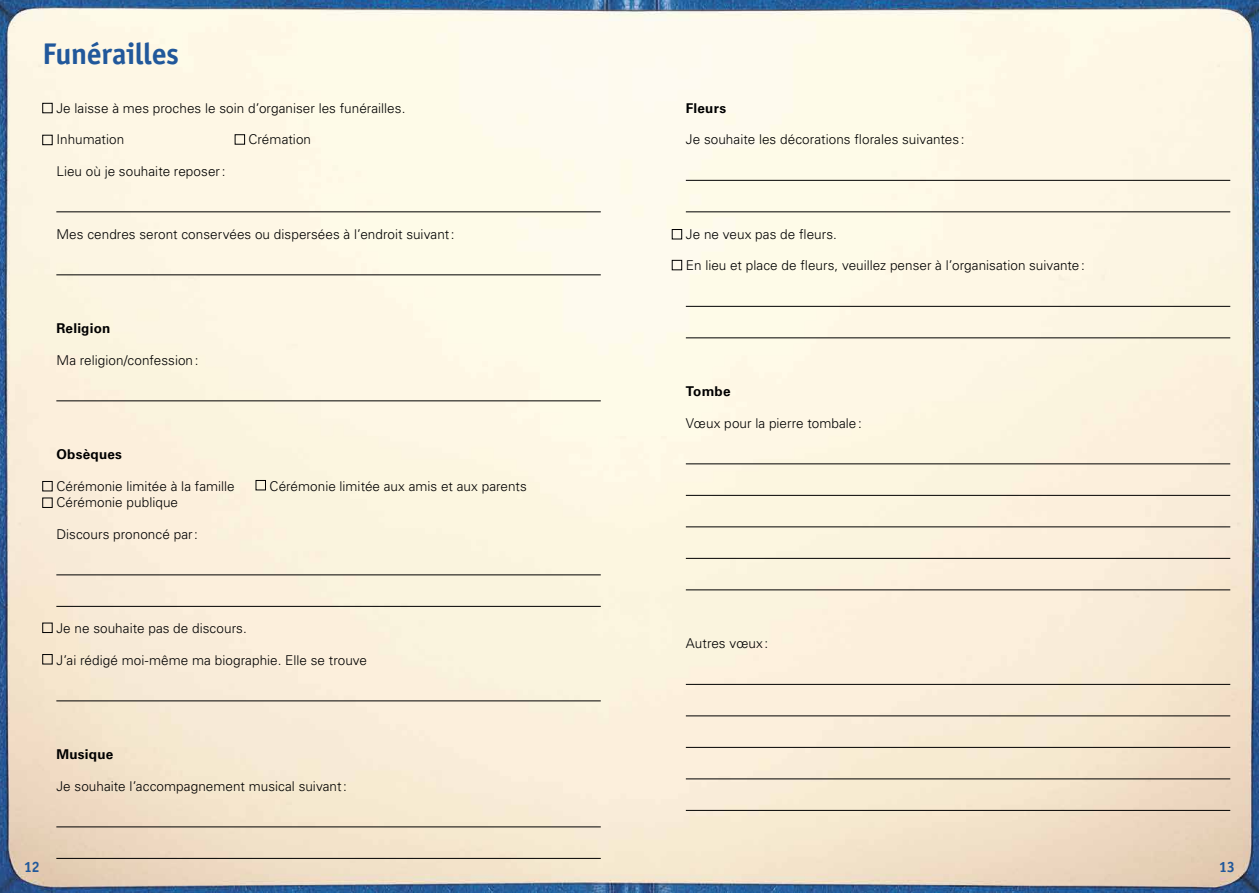
<style>
.page{position:relative;width:1259px;height:893px;background:#fff}
.page>*{position:absolute;margin:0;border:0;box-sizing:border-box;transform-origin:0 0}
.Lauftext_klein{font:700 30px "Officina Sans Std";letter-spacing:-.015em;color:#21589b}
.Lauftext_klein-2{font:700 15px "Officina Sans Std";color:#21589b}
.t1{font:300 13.5px "Univers LT Std";letter-spacing:.005em;color:#000}
.t2{font:700 13.5px "Univers LT Std";letter-spacing:.02em;color:#000}
</style>
<div class="page">
<img style="left:0;top:0;width:1259px;height:893px">
<hr style="left:56px;top:212px;width:545px;height:1px;background:#000">
<hr style="left:56px;top:275px;width:545px;height:1px;background:#000">
<hr style="left:56px;top:401px;width:545px;height:1px;background:#000">
<hr style="left:56px;top:575px;width:545px;height:1px;background:#000">
<hr style="left:56px;top:606px;width:545px;height:1px;background:#000">
<hr style="left:56px;top:701px;width:545px;height:1px;background:#000">
<hr style="left:56px;top:827px;width:545px;height:1px;background:#000">
<hr style="left:56px;top:858px;width:545px;height:1px;background:#000">
<div style="left:235px;top:135px;width:10px;height:9px;border:1px solid #000"></div>
<div style="left:256px;top:480px;width:10px;height:10px;border:1px solid #000"></div>
<hr style="left:686px;top:180px;width:544px;height:1px;background:#000">
<hr style="left:686px;top:212px;width:544px;height:1px;background:#000">
<hr style="left:686px;top:306px;width:544px;height:1px;background:#000">
<hr style="left:686px;top:338px;width:544px;height:1px;background:#000">
<hr style="left:686px;top:464px;width:544px;height:1px;background:#000">
<hr style="left:686px;top:495px;width:544px;height:1px;background:#000">
<hr style="left:686px;top:527px;width:544px;height:1px;background:#000">
<hr style="left:686px;top:558px;width:544px;height:1px;background:#000">
<hr style="left:686px;top:590px;width:544px;height:1px;background:#000">
<hr style="left:686px;top:684px;width:544px;height:1px;background:#000">
<hr style="left:686px;top:716px;width:544px;height:1px;background:#000">
<hr style="left:686px;top:747px;width:544px;height:1px;background:#000">
<hr style="left:686px;top:779px;width:544px;height:1px;background:#000">
<hr style="left:686px;top:810px;width:544px;height:1px;background:#000">
<div style="left:43px;top:103px;width:9px;height:10px;border:1px solid #000"></div>
<div style="left:43px;top:135px;width:9px;height:10px;border:1px solid #000"></div>
<div style="left:43px;top:481px;width:9px;height:10px;border:1px solid #000"></div>
<div style="left:43px;top:623px;width:9px;height:10px;border:1px solid #000"></div>
<div style="left:672px;top:229px;width:10px;height:10px;border:1px solid #000"></div>
<div style="left:672px;top:260px;width:10px;height:10px;border:1px solid #000"></div>
<p class="Lauftext_klein" style="left:43px;top:35px;width:138px">Funérailles</p>
<p class="t1" style="left:56px;top:100px;width:350px">Je laisse à mes proches le soin d’organiser les funérailles.</p>
<p class="t1" style="left:56px;top:131px;width:69px">Inhumation</p>
<p class="t1" style="left:248px;top:131px;width:64px">Crémation</p>
<p class="t1" style="left:56px;top:163px;width:171px">Lieu où je souhaite reposer:</p>
<p class="t1" style="left:56px;top:226px;width:400px">Mes cendres seront conservées ou dispersées à l’endroit suivant:</p>
<p class="t2" style="left:56px;top:321px;width:55px">Religion</p>
<p class="t1" style="left:56px;top:352px;width:144px">Ma religion/confession:</p>
<p class="t2" style="left:56px;top:447px;width:67px">Obsèques</p>
<p class="t1" style="left:56px;top:478px;width:180px">Cérémonie limitée à la famille</p>
<p class="t1" style="left:269px;top:478px;width:259px">Cérémonie limitée aux amis et aux parents</p>
<p class="t1" style="left:56px;top:494px;width:123px">Cérémonie publique</p>
<p class="t1" style="left:56px;top:526px;width:143px">Discours prononcé par:</p>
<p class="t1" style="left:56px;top:620px;width:192px">Je ne souhaite pas de discours.</p>
<p class="t1" style="left:56px;top:652px;width:312px">J’ai rédigé moi-même ma biographie. Elle se trouve</p>
<p class="t2" style="left:56px;top:747px;width:59px">Musique</p>
<p class="t1" style="left:56px;top:778px;width:292px">Je souhaite l’accompagnement musical suivant:</p>
<p class="t2" style="left:686px;top:100px;width:42px">Fleurs</p>
<p class="t1" style="left:686px;top:131px;width:280px">Je souhaite les décorations florales suivantes:</p>
<p class="t1" style="left:686px;top:226px;width:153px">Je ne veux pas de fleurs.</p>
<p class="t1" style="left:686px;top:257px;width:400px">En lieu et place de fleurs, veuillez penser à l’organisation suivante:</p>
<p class="t2" style="left:686px;top:384px;width:46px">Tombe</p>
<p class="t1" style="left:686px;top:415px;width:178px">Vœux pour la pierre tombale:</p>
<p class="t1" style="left:686px;top:635px;width:84px">Autres vœux :</p>
<p class="Lauftext_klein-2" style="left:24px;top:857px;width:18px">12</p>
<p class="Lauftext_klein-2" style="left:1219px;top:857px;width:18px">13</p>
</div>
